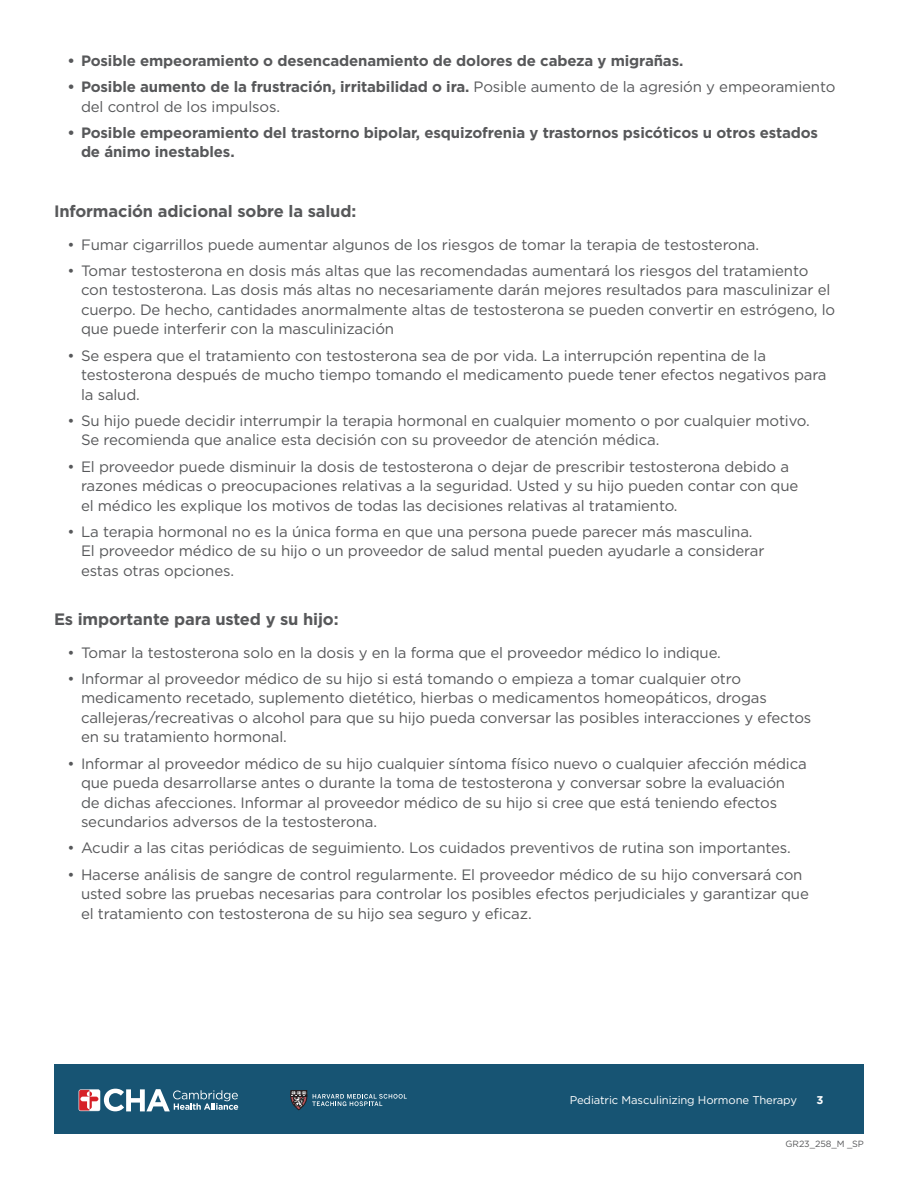
<style>
.page{position:relative;width:918px;height:1188px;background:#fff}
.page>*{position:absolute;margin:0;border:0;box-sizing:border-box;transform-origin:0 0}
.t1{font:700 16.5px "Gotham";letter-spacing:-.01em;color:#57585a}
.t2{font:15px/19.5px "Gotham";letter-spacing:-.01em;color:#57585a}
.t3{font:700 15px/19.5px "Gotham";letter-spacing:-.01em;color:#57585a}
.t4{font:11.25px "Gotham";letter-spacing:-.01em;color:#fff}
.t5{font:700 11.25px "Gotham";color:#fff}
.t6{font:9px "Gotham";letter-spacing:-.01em;color:#57585a}
.s1{font-weight:700}
</style>
<div class="page">
<div style="left:54px;top:1065px;width:810px;height:69px;background:#175473"></div>
<svg style="left:79px;top:1089px;width:159px;height:22px"></svg>
<svg style="left:291px;top:1090px;width:116px;height:20px"></svg>
<p class="t3" style="left:68px;top:51px;width:617px">• Posible empeoramiento o desencadenamiento de dolores de cabeza y migrañas.</p>
<p class="t2" style="left:81px;top:77px;width:756px;text-indent:-14px"><span class="s1">• Posible aumento de la frustración, irritabilidad o ira.</span> Posible aumento de la agresión y empeoramiento del control de los impulsos.</p>
<p class="t3" style="left:81px;top:123px;width:739px;text-indent:-14px">• Posible empeoramiento del trastorno bipolar, esquizofrenia y trastornos psicóticos u otros estados de ánimo inestables.</p>
<p class="t1" style="left:54px;top:200px;width:304px">Información adicional sobre la salud:</p>
<p class="t2" style="left:68px;top:234px;width:693px">• Fumar cigarrillos puede aumentar algunos de los riesgos de tomar la terapia de testosterona.</p>
<p class="t2" style="left:81px;top:261px;width:756px;text-indent:-14px">• Tomar testosterona en dosis más altas que las recomendadas aumentará los riesgos del tratamiento con testosterona. Las dosis más altas no necesariamente darán mejores resultados para masculinizar el cuerpo. De hecho, cantidades anormalmente altas de testosterona se pueden convertir en estrógeno, lo que puede interferir con la masculinización</p>
<p class="t2" style="left:81px;top:345px;width:747px;text-indent:-14px">• Se espera que el tratamiento con testosterona sea de por vida. La interrupción repentina de la testosterona después de mucho tiempo tomando el medicamento puede tener efectos negativos para la salud.</p>
<p class="t2" style="left:81px;top:411px;width:730px;text-indent:-14px">• Su hijo puede decidir interrumpir la terapia hormonal en cualquier momento o por cualquier motivo.<br>Se recomienda que analice esta decisión con su proveedor de atención médica.</p>
<p class="t2" style="left:81px;top:456px;width:719px;text-indent:-14px">• El proveedor puede disminuir la dosis de testosterona o dejar de prescribir testosterona debido a razones médicas o preocupaciones relativas a la seguridad. Usted y su hijo pueden contar con que el médico les explique los motivos de todas las decisiones relativas al tratamiento.</p>
<p class="t2" style="left:81px;top:522px;width:685px;text-indent:-14px">• La terapia hormonal no es la única forma en que una persona puede parecer más masculina.<br>El proveedor médico de su hijo o un proveedor de salud mental pueden ayudarle a considerar estas otras opciones.</p>
<p class="t1" style="left:54px;top:608px;width:286px">Es importante para usted y su hijo:</p>
<p class="t2" style="left:68px;top:642px;width:655px">• Tomar la testosterona solo en la dosis y en la forma que el proveedor médico lo indique.</p>
<p class="t2" style="left:81px;top:669px;width:732px;text-indent:-14px">• Informar al proveedor médico de su hijo si está tomando o empieza a tomar cualquier otro medicamento recetado, suplemento dietético, hierbas o medicamentos homeopáticos, drogas callejeras/recreativas o alcohol para que su hijo pueda conversar las posibles interacciones y efectos en su tratamiento hormonal.</p>
<p class="t2" style="left:81px;top:753px;width:727px;text-indent:-14px">• Informar al proveedor médico de su hijo cualquier síntoma físico nuevo o cualquier afección médica que pueda desarrollarse antes o durante la toma de testosterona y conversar sobre la evaluación de dichas afecciones. Informar al proveedor médico de su hijo si cree que está teniendo efectos secundarios adversos de la testosterona.</p>
<p class="t2" style="left:68px;top:838px;width:725px">• Acudir a las citas periódicas de seguimiento. Los cuidados preventivos de rutina son importantes.</p>
<p class="t2" style="left:81px;top:864px;width:729px;text-indent:-14px">• Hacerse análisis de sangre de control regularmente. El proveedor médico de su hijo conversará con usted sobre las pruebas necesarias para controlar los posibles efectos perjudiciales y garantizar que el tratamiento con testosterona de su hijo sea seguro y eficaz.</p>
<p class="t4" style="left:570px;top:1093px;width:229px">Pediatric Masculinizing Hormone Therapy</p>
<p class="t5" style="left:816px;top:1092px;width:8px">3</p>
<p class="t6" style="left:786px;top:1138px;width:80px">GR23_258_M _SP</p>
</div>
